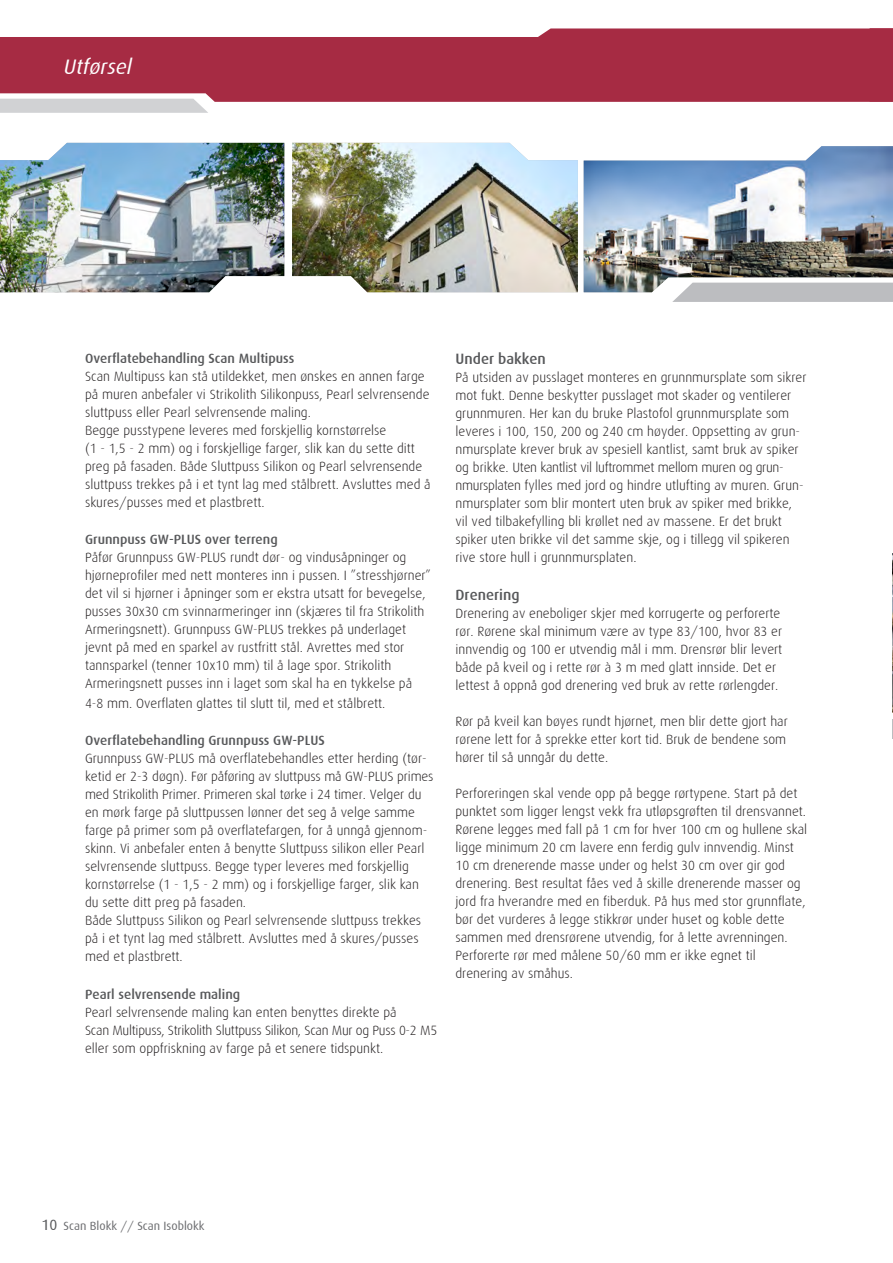
<style>
.page{position:relative;width:893px;height:1263px;background:#fff}
.page>*{position:absolute;margin:0;border:0;box-sizing:border-box;transform-origin:0 0}
.t1{font:italic 21px "Dax";color:#fff}
.tittel{font:500 15px "Dax";color:#57585a}
.brød{font:300 13.5px/18px "Dax";color:#231f20}
.tittel-2{font:300 13.5px/18px "Dax";color:#231f20}
.tittel-3{font:500 13.5px "Dax";color:#57585a}
.t2{font:12px "Dax";color:#6c6d70}
.s1{font-weight:500;color:#57585a}
.s2{font-size:15px;color:#57585a}
</style>
<div class="page">
<svg style="left:0;top:28px;width:870px;height:74px;background:#ae4055"></svg>
<div style="left:0;top:99px;width:208px;height:14px;background:#d1d2d4"></div>
<div style="left:870px;top:28px;width:23px;height:74px;background:#a62b43"></div>
<img style="left:0;top:143px;width:284px;height:149px">
<img style="left:292px;top:143px;width:286px;height:149px">
<svg style="left:584px;top:292px;width:309px;height:10px"></svg>
<img style="left:584px;top:146px;width:309px;height:146px">
<svg style="left:892px;top:719px;width:1px;height:19px"></svg>
<img style="left:892px;top:553px;width:1px;height:160px">
<p class="t1" style="left:64px;top:55px;width:70px">Utførsel</p>
<p class="tittel-2" style="left:85px;top:349px;width:346px"><span class="s1">Overflatebehandling Scan Multipuss<br></span>Scan Multipuss kan stå utildekket, men ønskes en annen farge på muren anbefaler vi Strikolith Silikonpuss, Pearl selvrensende sluttpuss eller Pearl selvrensende maling.</p>
<p class="brød" style="left:85px;top:421px;width:347px">Begge pusstypene leveres med forskjellig kornstørrelse<br>(1 - 1,5 - 2 mm) og i forskjellige farger, slik kan du sette ditt preg på fasaden. Både Sluttpuss Silikon og Pearl selvrensende sluttpuss trekkes på i et tynt lag med stålbrett. Avsluttes med å skures/pusses med et plastbrett.</p>
<p class="tittel-3" style="left:85px;top:532px;width:194px">Grunnpuss GW-PLUS over terreng</p>
<p class="brød" style="left:85px;top:549px;width:347px">Påfør Grunnpuss GW-PLUS rundt dør- og vindusåpninger og hjørneprofiler med nett monteres inn i pussen. I ”stresshjørner” det vil si hjørner i åpninger som er ekstra utsatt for bevegelse, pusses 30x30 cm svinnarmeringer inn (skjæres til fra Strikolith Armeringsnett). Grunnpuss GW-PLUS trekkes på underlaget jevnt på med en sparkel av rustfritt stål. Avrettes med stor tannsparkel (tenner 10x10 mm) til å lage spor. Strikolith Armeringsnett pusses inn i laget som skal ha en tykkelse på</p>
<p class="brød" style="left:85px;top:694px;width:302px">4-8 mm. Overflaten glattes til slutt til, med et stålbrett.</p>
<p class="tittel-2" style="left:85px;top:732px;width:350px"><span class="s1">Overflatebehandling Grunnpuss GW-PLUS<br></span>Grunnpuss GW-PLUS må overflatebehandles etter herding (tør&shy;ketid er 2-3 døgn). Før påføring av sluttpuss må GW-PLUS primes med Strikolith Primer. Primeren skal tørke i 24 timer. Velger du en mørk farge på sluttpussen lønner det seg å velge samme farge på primer som på overflatefargen, for å unngå gjennom&shy;skinn. Vi anbefaler enten å benytte Sluttpuss silikon eller Pearl selvrensende sluttpuss. Begge typer leveres med forskjellig kornstørrelse (1 - 1,5 - 2 mm) og i forskjellige farger, slik kan du sette ditt preg på fasaden.<br>Både Sluttpuss Silikon og Pearl selvrensende sluttpuss trekkes på i et tynt lag med stålbrett. Avsluttes med å skures/pusses med et plastbrett.</p>
<p class="brød" style="left:85px;top:985px;width:354px"><span class="s1">Pearl selvrensende maling<br></span>Pearl selvrensende maling kan enten benyttes direkte på<br>Scan Multipuss, Strikolith Sluttpuss Silikon, Scan Mur og Puss 0-2 M5 eller som oppfriskning av farge på et senere tidspunkt.</p>
<p class="tittel" style="left:455px;top:350px;width:92px">Under bakken</p>
<p class="tittel-2" style="left:455px;top:369px;width:352px">På utsiden av pusslaget monteres en grunnmursplate som sikrer mot fukt. Denne beskytter pusslaget mot skader og ventilerer grunnmuren. Her kan du bruke Plastofol grunnmursplate som leveres i 100, 150, 200 og 240 cm høyder. Oppsetting av grun&shy;nmursplate krever bruk av spesiell kantlist, samt bruk av spiker og brikke. Uten kantlist vil luftrommet mellom muren og grun&shy;nmursplaten fylles med jord og hindre utlufting av muren. Grun&shy;nmursplater som blir montert uten bruk av spiker med brikke, vil ved tilbakefylling bli krøllet ned av massene. Er det brukt spiker uten brikke vil det samme skje, og i tillegg vil spikeren rive store hull i grunnmursplaten.</p>
<p class="tittel" style="left:455px;top:586px;width:66px">Drenering</p>
<p class="brød" style="left:455px;top:604px;width:328px">Drenering av eneboliger skjer med korrugerte og perforerte rør. Rørene skal minimum være av type 83/100, hvor 83 er innvendig og 100 er utvendig mål i mm. Drensrør blir levert både på kveil og i rette rør à 3 m med glatt innside. Det er lettest å oppnå god drenering ved bruk av rette rørlengder.</p>
<p class="brød" style="left:455px;top:712px;width:334px;text-align:justify">Rør på kveil kan bøyes rundt hjørnet, men blir dette gjort har rørene lett for å sprekke etter kort tid. Bruk de bendene som hører til så unngår du dette.</p>
<p class="brød" style="left:455px;top:784px;width:353px">Perforeringen skal vende opp på begge rørtypene. Start på det punktet som ligger lengst vekk fra utløpsgrøften til drensvannet.<br>Rørene legges med fall på 1 cm for hver 100 cm og hullene skal ligge minimum 20 cm lavere enn ferdig gulv innvendig. Minst 10 cm drenerende masse under og helst 30 cm over gir god drenering. Best resultat fåes ved å skille drenerende masser og jord fra hverandre med en fiberduk. På hus med stor grunnflate, bør det vurderes å legge stikkrør under huset og koble dette sammen med drensrørene utvendig, for å lette avrenningen.<br>Perforerte rør med målene 50/60 mm er ikke egnet til drenering av småhus.</p>
<p class="t2" style="left:41px;top:1219px;width:165px"><span class="s2">10</span> Scan Blokk // Scan Isoblokk</p>
</div>
